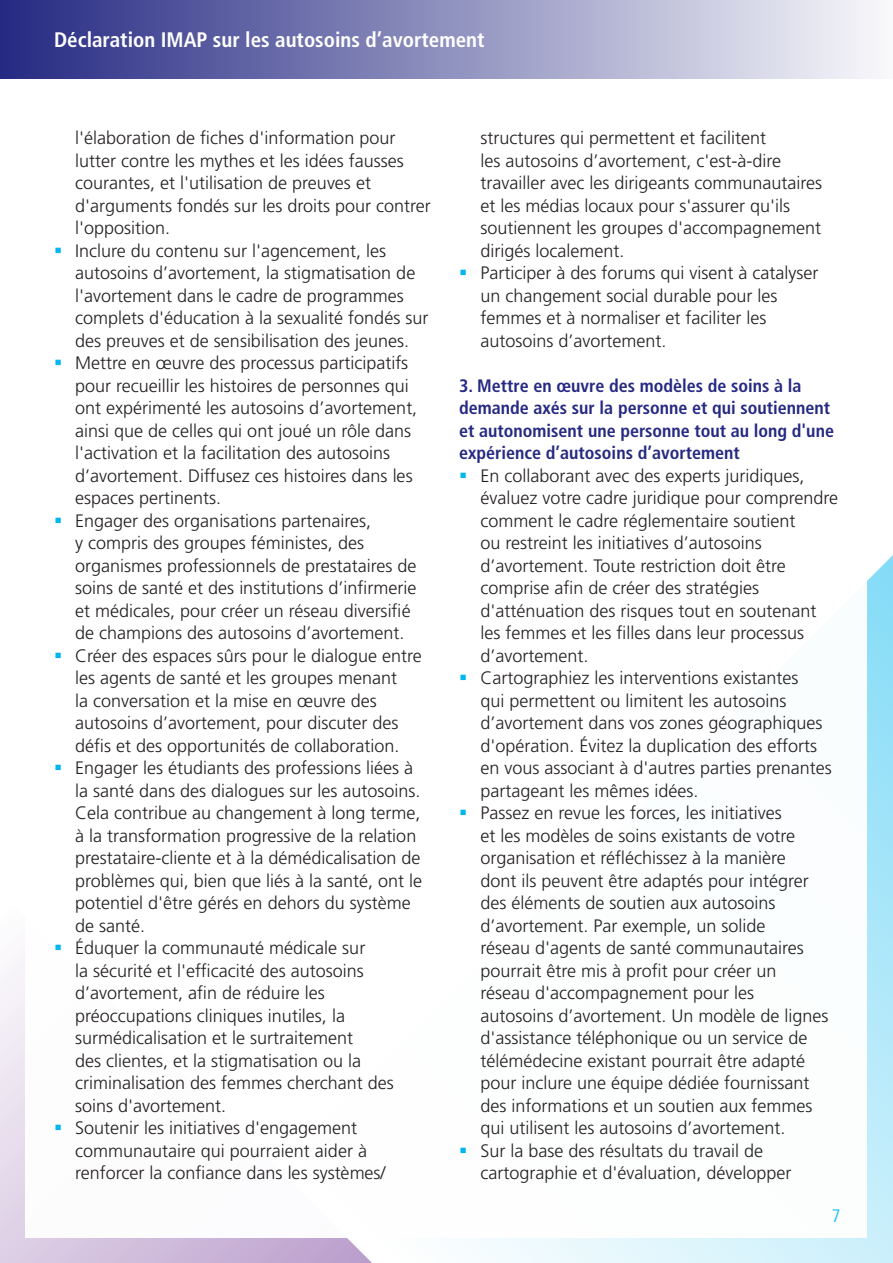
<style>
.page{position:relative;width:893px;height:1263px;background:#fff}
.page>*{position:absolute;margin:0;border:0;box-sizing:border-box;transform-origin:0 0}
.t1{font:700 condensed 21px "Frutiger LT Std";color:#fff}
.t2{font:300 18px/22.5px "Frutiger LT Std";color:#231f20}
.bullets{font:700 condensed 18px/22.5px "Frutiger LT Std";color:#252982}
.t3{font:300 condensed 18px "Frutiger LT Std";color:#00b6ef}
</style>
<div class="page">
<svg style="left:473px;top:555px;width:420px;height:708px;background:#beecfa"></svg>
<svg style="left:0;top:959px;width:372px;height:304px;background:#dbcde4"></svg>
<div style="left:0;top:0;width:893px;height:79px;background:linear-gradient(to right,#252982,#f9f9fb)"></div>
<div style="left:26px;top:109px;width:841px;height:1128px;background:#fff"></div>
<p class="t1" style="left:54px;top:27px;width:432px">Déclaration IMAP sur les autosoins d’avortement</p>
<p class="t2" style="left:75px;top:127px;width:357px">l'élaboration de fiches d'information pour lutter contre les mythes et les idées fausses courantes, et l'utilisation de preuves et d'arguments fondés sur les droits pour contrer l'opposition.</p>
<p class="t2" style="left:75px;top:239px;width:355px">Inclure du contenu sur l'agencement, les autosoins d’avortement, la stigmatisation de l'avortement dans le cadre de programmes complets d'éducation à la sexualité fondés sur des preuves et de sensibilisation des jeunes.</p>
<p class="t2" style="left:75px;top:352px;width:344px">Mettre en œuvre des processus participatifs pour recueillir les histoires de personnes qui ont expérimenté les autosoins d’avortement, ainsi que de celles qui ont joué un rôle dans l'activation et la facilitation des autosoins d’avortement. Diffusez ces histoires dans les espaces pertinents.</p>
<p class="t2" style="left:75px;top:509px;width:343px">Engager des organisations partenaires,<br>y compris des groupes féministes, des organismes professionnels de prestataires de soins de santé et des institutions d’infirmerie et médicales, pour créer un réseau diversifié de champions des autosoins d’avortement.</p>
<p class="t2" style="left:75px;top:644px;width:348px">Créer des espaces sûrs pour le dialogue entre les agents de santé et les groupes menant<br>la conversation et la mise en œuvre des autosoins d’avortement, pour discuter des défis et des opportunités de collaboration.</p>
<p class="t2" style="left:75px;top:757px;width:348px">Engager les étudiants des professions liées à la santé dans des dialogues sur les autosoins.<br>Cela contribue au changement à long terme, à la transformation progressive de la relation prestataire-cliente et à la démédicalisation de problèmes qui, bien que liés à la santé, ont le potentiel d'être gérés en dehors du système de santé.</p>
<p class="t2" style="left:75px;top:937px;width:320px">Éduquer la communauté médicale sur<br>la sécurité et l'efficacité des autosoins d’avortement, afin de réduire les préoccupations cliniques inutiles, la surmédicalisation et le surtraitement<br>des clientes, et la stigmatisation ou la criminalisation des femmes cherchant des soins d'avortement.</p>
<p class="t2" style="left:75px;top:1117px;width:312px">Soutenir les initiatives d'engagement communautaire qui pourraient aider à renforcer la confiance dans les systèmes/</p>
<p class="t2" style="left:480px;top:127px;width:343px">structures qui permettent et facilitent<br>les autosoins d’avortement, c'est-à-dire travailler avec les dirigeants communautaires et les médias locaux pour s'assurer qu'ils soutiennent les groupes d'accompagnement dirigés localement.</p>
<p class="t2" style="left:480px;top:262px;width:339px">Participer à des forums qui visent à catalyser un changement social durable pour les femmes et à normaliser et faciliter les autosoins d’avortement.</p>
<p class="bullets" style="left:459px;top:374px;width:376px">3. Mettre en œuvre des modèles de soins à la demande axés sur la personne et qui soutiennent et autonomisent une personne tout au long d'une expérience d’autosoins d’avortement</p>
<p class="t2" style="left:480px;top:464px;width:359px">En collaborant avec des experts juridiques, évaluez votre cadre juridique pour comprendre comment le cadre réglementaire soutient<br>ou restreint les initiatives d’autosoins d’avortement. Toute restriction doit être comprise afin de créer des stratégies d'atténuation des risques tout en soutenant les femmes et les filles dans leur processus d’avortement.</p>
<p class="t2" style="left:480px;top:667px;width:353px">Cartographiez les interventions existantes<br>qui permettent ou limitent les autosoins d’avortement dans vos zones géographiques d'opération. Évitez la duplication des efforts en vous associant à d'autres parties prenantes partageant les mêmes idées.</p>
<p class="t2" style="left:480px;top:802px;width:350px">Passez en revue les forces, les initiatives<br>et les modèles de soins existants de votre organisation et réfléchissez à la manière<br>dont ils peuvent être adaptés pour intégrer des éléments de soutien aux autosoins d’avortement. Par exemple, un solide<br>réseau d'agents de santé communautaires pourrait être mis à profit pour créer un réseau d'accompagnement pour les autosoins d’avortement. Un modèle de lignes d'assistance téléphonique ou un service de télémédecine existant pourrait être adapté pour inclure une équipe dédiée fournissant des informations et un soutien aux femmes qui utilisent les autosoins d’avortement.</p>
<p class="t2" style="left:480px;top:1139px;width:313px">Sur la base des résultats du travail de cartographie et d'évaluation, développer</p>
<p class="t3" style="left:832px;top:1205px;width:10px">7</p>
</div>
